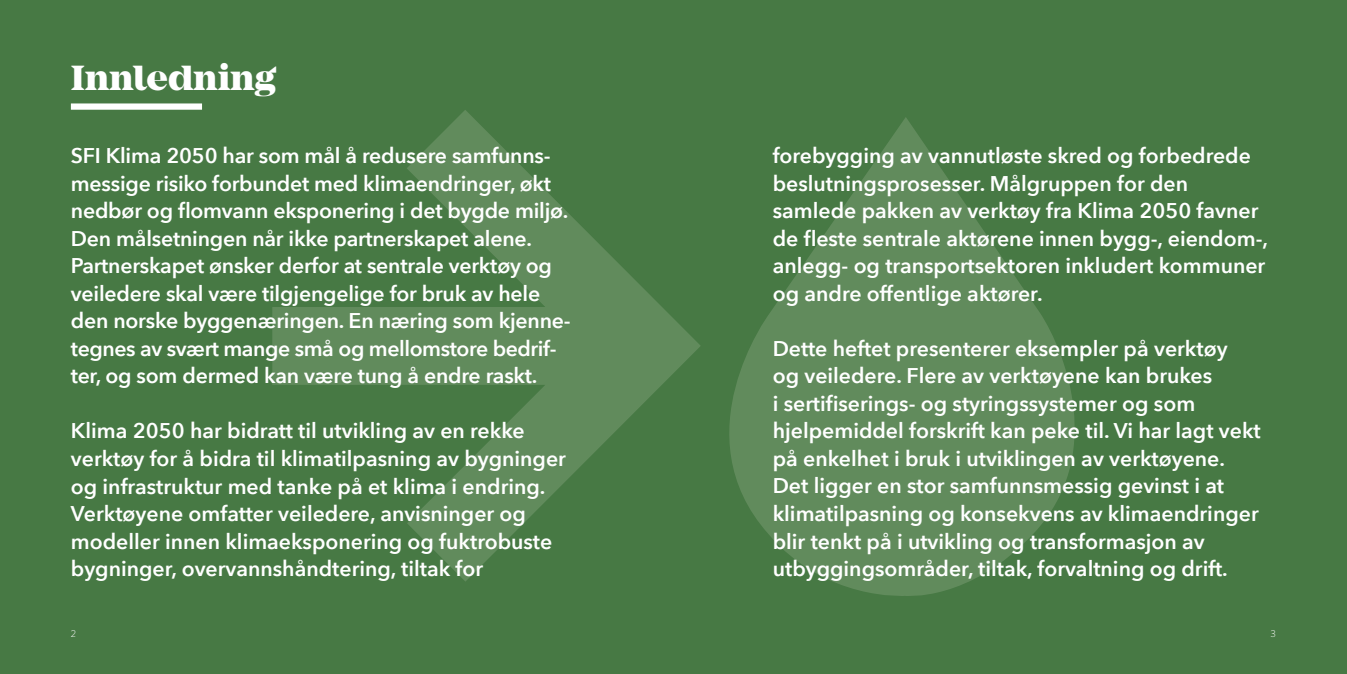
<style>
.page{position:relative;width:1347px;height:674px;background:#fff}
.page>*{position:absolute;margin:0;border:0;box-sizing:border-box;transform-origin:0 0}
.t1{font:800 36.25px "Mirador";letter-spacing:-.01em;color:#fff}
.t2{font:600 21.25px/27.5px "Avenir Next";color:#fff}
.t3{font:300 10px "Brandon Grotesque";color:#fff}
</style>
<div class="page">
<div style="left:0;top:0;width:1346px;height:673px;background:#477944"></div>
<svg style="left:272px;top:110px;width:429px;height:471px"></svg>
<svg style="left:729px;top:117px;width:346px;height:479px;fill:#618b5c"></svg>
<div style="left:71px;top:103px;width:131px;height:7px;background:#fff"></div>
<h1 class="t1" style="left:71px;top:56px;width:207px">Innledning</h1>
<p class="t2" style="left:71px;top:141px;width:501px">SFI Klima 2050 har som mål å redusere samfunns&shy;messige risiko forbundet med klimaendringer, økt nedbør og flomvann eksponering i det bygde miljø.<br>Den målsetningen når ikke partnerskapet alene.<br>Partnerskapet ønsker derfor at sentrale verktøy og veiledere skal være tilgjengelige for bruk av hele den norske byggenæringen. En næring som kjenne&shy;tegnes av svært mange små og mellomstore bedrif&shy;ter, og som dermed kan være tung å endre raskt.</p>
<p class="t2" style="left:71px;top:416px;width:496px">Klima 2050 har bidratt til utvikling av en rekke verktøy for å bidra til klimatilpasning av bygninger og infrastruktur med tanke på et klima i endring.<br>Verktøyene omfatter veiledere, anvisninger og modeller innen klimaeksponering og fuktrobuste bygninger, overvannshåndtering, tiltak for</p>
<p class="t2" style="left:772px;top:141px;width:497px">forebygging av vannutløste skred og forbedrede beslutningsprosesser. Målgruppen for den samlede pakken av verktøy fra Klima 2050 favner de fleste sentrale aktørene innen bygg-, eiendom-, anlegg- og transportsektoren inkludert kommuner og andre offentlige aktører.</p>
<p class="t2" style="left:772px;top:334px;width:489px">Dette heftet presenterer eksempler på verktøy<br>og veiledere. Flere av verktøyene kan brukes<br>i sertifiserings- og styringssystemer og som hjelpemiddel forskrift kan peke til. Vi har lagt vekt på enkelhet i bruk i utviklingen av verktøyene.<br>Det ligger en stor samfunnsmessig gevinst i at klimatilpasning og konsekvens av klimaendringer blir tenkt på i utvikling og transformasjon av utbyggingsområder, tiltak, forvaltning og drift.</p>
<p class="t3" style="left:71px;top:626px;width:7px">2</p>
<p class="t3" style="left:1270px;top:626px;width:7px">3</p>
</div>
